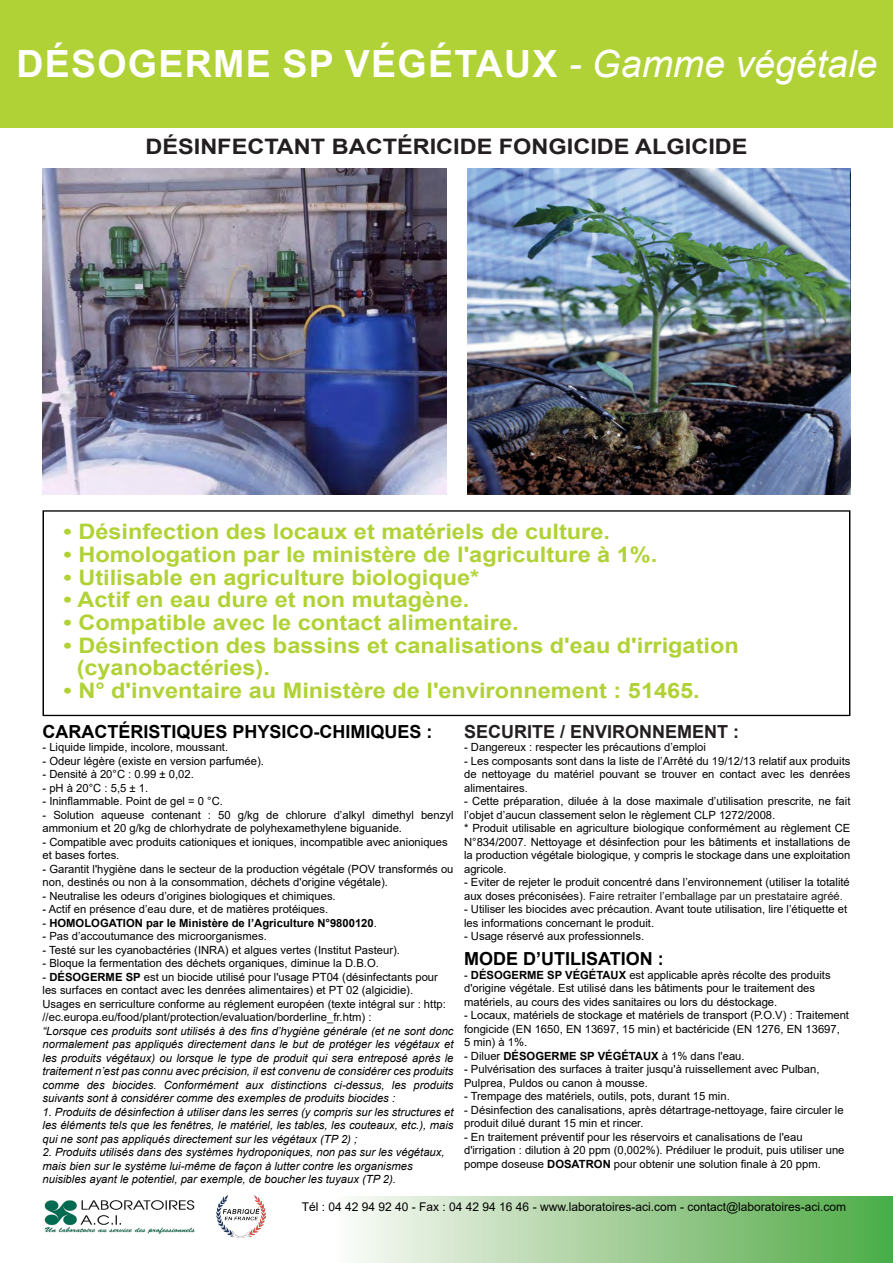
<style>
.page{position:relative;width:893px;height:1263px;background:#fff}
.page>*{position:absolute;margin:0;border:0;box-sizing:border-box;transform-origin:0 0}
.t1{font:700 37.5px "Arial";letter-spacing:.035em;color:#fff}
.t2{font:italic 37.5px "Arial";color:#fff}
.t3{font:700 21.3px/22.6px "Arial";color:#b0d236;scale:1.1 1}
.t4{font:700 21.3px "Arial";color:#231f20;scale:1.1 1}
.t5{font:700 18px "Arial";color:#000}
.t6{font:700 18px "Arial";color:#231f20}
.t7{font:12px "Arial";color:#000}
.t8{font:11.25px/13.5px "Arial";color:#000}
.t9{font:italic 11.25px/13.5px "Arial";color:#000;text-align:justify}
.t10{font:700 11.25px "Arial";color:#000}
.s1{font-weight:700;font-style:normal}
.s2{font-weight:400}
.s3{color:#191919}
.s4{font-weight:700}
</style>
<div class="page">
<div style="left:0;top:0;width:893px;height:128px;background:#b0d236"></div>
<div style="left:43px;top:510px;width:807px;height:206px;border:1px solid #000"></div>
<svg style="left:216px;top:1196px;width:677px;height:67px"></svg>
<img style="left:44px;top:1200px;width:151px;height:34px">
<img style="left:43px;top:169px;width:403px;height:326px">
<img style="left:468px;top:169px;width:382px;height:326px">
<img style="left:217px;top:1196px;width:48px;height:42px">
<h1 class="t1" style="left:16px;top:37px;width:170px">désogerme</h1>
<h1 class="t1" style="left:282px;top:37px;width:198px">sp végétau</h1>
<h1 class="t2" style="left:533px;top:39px;width:346px"><span class="s1">x</span> - Gamme végétale</h1>
<h2 class="t4" style="left:145px;top:131px;width:42px">désin</h2>
<h2 class="t4" style="left:217px;top:131px;width:28px">fectant</h2>
<h2 class="t4" style="left:332px;top:131px;width:31px">bact</h2>
<h2 class="t4" style="left:397px;top:131px;width:27px">éricide</h2>
<h2 class="t4" style="left:499px;top:131px;width:74px">fongicide</h2>
<h2 class="t4" style="left:635px;top:131px;width:104px">ALGICIDE</h2>
<h2 class="t3" style="left:64px;top:521px;width:498px">• Désinfection des locaux et matériels de culture.</h2>
<h2 class="t3" style="left:64px;top:543px;width:541px">• Homologation par le ministère de l'agriculture à 1%.</h2>
<h2 class="t3" style="left:64px;top:566px;width:379px">• Utilisable en agriculture biologique*</h2>
<h2 class="t3" style="left:64px;top:589px;width:370px">• Actif en eau dure et non mutagène.</h2>
<h2 class="t3" style="left:64px;top:611px;width:415px">• Compatible avec le contact alimentaire.</h2>
<h2 class="t3" style="left:77px;top:634px;width:603px;text-indent:-13px">• Désinfection des bassins et canalisations d'eau d'irrigation (cyanobactéries).</h2>
<h2 class="t3" style="left:64px;top:679px;width:580px">• N° d'inventaire au Ministère de l'environnement : 51465.</h2>
<h3 class="t5" style="left:43px;top:719px;width:392px">CARACTéRISTIQUES PHYSICO-CHIMIQUES :</h3>
<p class="t8" style="left:43px;top:740px;width:187px">- Liquide limpide, incolore, moussant.</p>
<p class="t8" style="left:43px;top:754px;width:223px">- Odeur légère (existe en version parfumée).</p>
<p class="t8" style="left:43px;top:767px;width:153px">- Densité à 20°C : 0.99 ± 0,02.</p>
<p class="t8" style="left:43px;top:781px;width:107px">- pH à 20°C : 5,5 ± 1.</p>
<p class="t8" style="left:43px;top:794px;width:182px">- Ininflammable. Point de gel = 0 °C.</p>
<p class="t8" style="left:43px;top:808px;width:413px">- Solution aqueuse contenant : 50 g/kg de chlorure d’alkyl dimethyl benzyl ammonium et 20 g/kg de chlorhydrate de polyhexamethylene biguanide.</p>
<p class="t8" style="left:43px;top:835px;width:407px">- Compatible avec produits cationiques et ioniques, incompatible avec anioniques et bases fortes.</p>
<p class="t8" style="left:43px;top:862px;width:412px">- Garantit l'hygiène dans le secteur de la production végétale (POV transformés ou non, destinés ou non à la consommation, déchets d'origine végétale).</p>
<p class="t8" style="left:43px;top:889px;width:295px">- Neutralise les odeurs d’origines biologiques et chimiques.</p>
<p class="t8" style="left:43px;top:902px;width:287px">- Actif en présence d’eau dure, et de matières protéiques.</p>
<p class="t10" style="left:43px;top:915px;width:336px"><span class="s2">-</span> HOMOLOGATION par le Ministère de l’Agriculture N°9800120<span class="s2">.</span></p>
<p class="t8" style="left:43px;top:929px;width:226px">- Pas d’accoutumance des microorganismes.</p>
<p class="t8" style="left:43px;top:943px;width:359px">- Testé sur les cyanobactéries (INRA) et algues vertes (Institut Pasteur).</p>
<p class="t8" style="left:43px;top:956px;width:338px">- Bloque la fermentation des déchets organiques, diminue la D.B.O.</p>
<p class="t10" style="left:43px;top:969px;width:57px"><span class="s2">-</span> désogerme</p>
<h3 class="t6" style="left:464px;top:719px;width:277px">SECURITE / ENVIRONNEMENT :</h3>
<p class="t8" style="left:464px;top:740px;width:243px">- Dangereux : respecter les précautions d’emploi</p>
<p class="t8" style="left:464px;top:754px;width:388px;text-align:justify">- Les composants sont dans la liste de l’Arrêté du 19/12/13 relatif aux produits de nettoyage du matériel pouvant se trouver en contact avec les denrées alimentaires.</p>
<p class="t8" style="left:464px;top:794px;width:388px">- Cette préparation, diluée à la dose maximale d’utilisation prescrite, ne fait l’objet d’aucun classement selon le règlement CLP 1272/2008.<br>* Produit utilisable en agriculture biologique conformément au règlement CE N°834/2007. Nettoyage et désinfection pour les bâtiments et installations de la production végétale biologique, y compris le stockage dans une exploitation agricole.</p>
<p class="t8" style="left:464px;top:875px;width:387px">- Eviter de rejeter le produit concentré dans l’environnement (utiliser la totalité aux doses préconisées). <span class="s3">Faire retraiter l’emballage par un prestataire agréé.</span></p>
<p class="t8" style="left:464px;top:902px;width:385px">- Utiliser les biocides avec précaution. Avant toute utilisation, lire l’étiquette et les informations concernant le produit.</p>
<p class="t8" style="left:464px;top:929px;width:182px">- Usage réservé aux professionnels.</p>
<h3 class="t5" style="left:464px;top:946px;width:201px">MODE D’UTILISATION :</h3>
<p class="t10" style="left:464px;top:967px;width:57px"><span class="s2">-</span> désogerme</p>
<p class="t10" style="left:547px;top:967px;width:58px">sp végétau</p>
<p class="t8" style="left:464px;top:968px;width:368px;text-indent:155px"><span class="s4">x</span> est applicable après récolte des produits d'origine végétale. Est utilisé dans les bâtiments pour le traitement des matériels, au cours des vides sanitaires ou lors du déstockage.</p>
<p class="t8" style="left:464px;top:1009px;width:386px">- Locaux, matériels de stockage et matériels de transport (P.O.V) : Traitement fongicide (EN 1650, EN 13697, 15 min) et bactéricide (EN 1276, EN 13697,<br>5 min) à 1%.</p>
<p class="t10" style="left:464px;top:1048px;width:89px"><span class="s2">- Diluer</span> désogerme</p>
<p class="t10" style="left:580px;top:1048px;width:58px">sp végétau</p>
<p class="t8" style="left:651px;top:1049px;width:95px"><span class="s4">x</span> à 1% dans l'eau.</p>
<p class="t8" style="left:464px;top:1063px;width:357px">- Pulvérisation des surfaces à traiter jusqu'à ruissellement avec Pulban,<br>Pulprea, Puldos ou canon à mousse.</p>
<p class="t8" style="left:464px;top:1090px;width:267px">- Trempage des matériels, outils, pots, durant 15 min.</p>
<p class="t8" style="left:464px;top:1103px;width:381px">- Désinfection des canalisations, après détartrage-nettoyage, faire circuler le produit dilué durant 15 min et rincer.</p>
<p class="t8" style="left:464px;top:1130px;width:382px">- En traitement préventif pour les réservoirs et canalisations de l'eau d'irrigation : dilution à 20 ppm (0,002%). Prédiluer le produit, puis utiliser une pompe doseuse <span class="s4">DOSATRON</span> pour obtenir une solution finale à 20 ppm.</p>
<p class="t8" style="left:43px;top:970px;width:405px;text-indent:83px"><span class="s4">sp</span> est un biocide utilisé pour l'usage PT04 (désinfectants pour les surfaces en contact avec les denrées alimentaires) et PT 02 (algicidie).<br>Usages en serriculture conforme au réglement européen (texte intégral sur : http: //ec.europa.eu/food/plant/protection/evaluation/borderline_fr.htm) :</p>
<p class="t9" style="left:43px;top:1024px;width:413px">“Lorsque ces produits sont utilisés à des fins d’hygiène générale (et ne sont donc normalement pas appliqués directement dans le but de protéger les végétaux et les produits végétaux) ou lorsque le type de produit qui sera entreposé après le traitement n’est pas connu avec précision, il est convenu de considérer ces produits comme des biocides. Conformément aux distinctions ci-dessus, les produits suivants sont à considérer comme des exemples de produits biocides :</p>
<p class="t9" style="left:43px;top:1105px;width:413px">1. Produits de désinfection à utiliser dans les serres (y compris sur les structures et les éléments tels que les fenêtres, le matériel, les tables, les couteaux, etc.), mais qui ne sont pas appliqués directement sur les végétaux (TP 2) ;</p>
<p class="t9" style="left:43px;top:1146px;width:404px;text-align:left">2. Produits utilisés dans des systèmes hydroponiques, non pas sur les végétaux, mais bien sur le système lui-même de façon à lutter contre les organismes nuisibles ayant le potentiel, par exemple, de boucher les tuyaux (TP 2).</p>
<p class="t7" style="left:302px;top:1198px;width:546px">Tél : 04 42 94 92 40 - Fax : 04 42 94 16 46 - www.laboratoires-aci.com - contact@laboratoires-aci.com</p>
</div>
